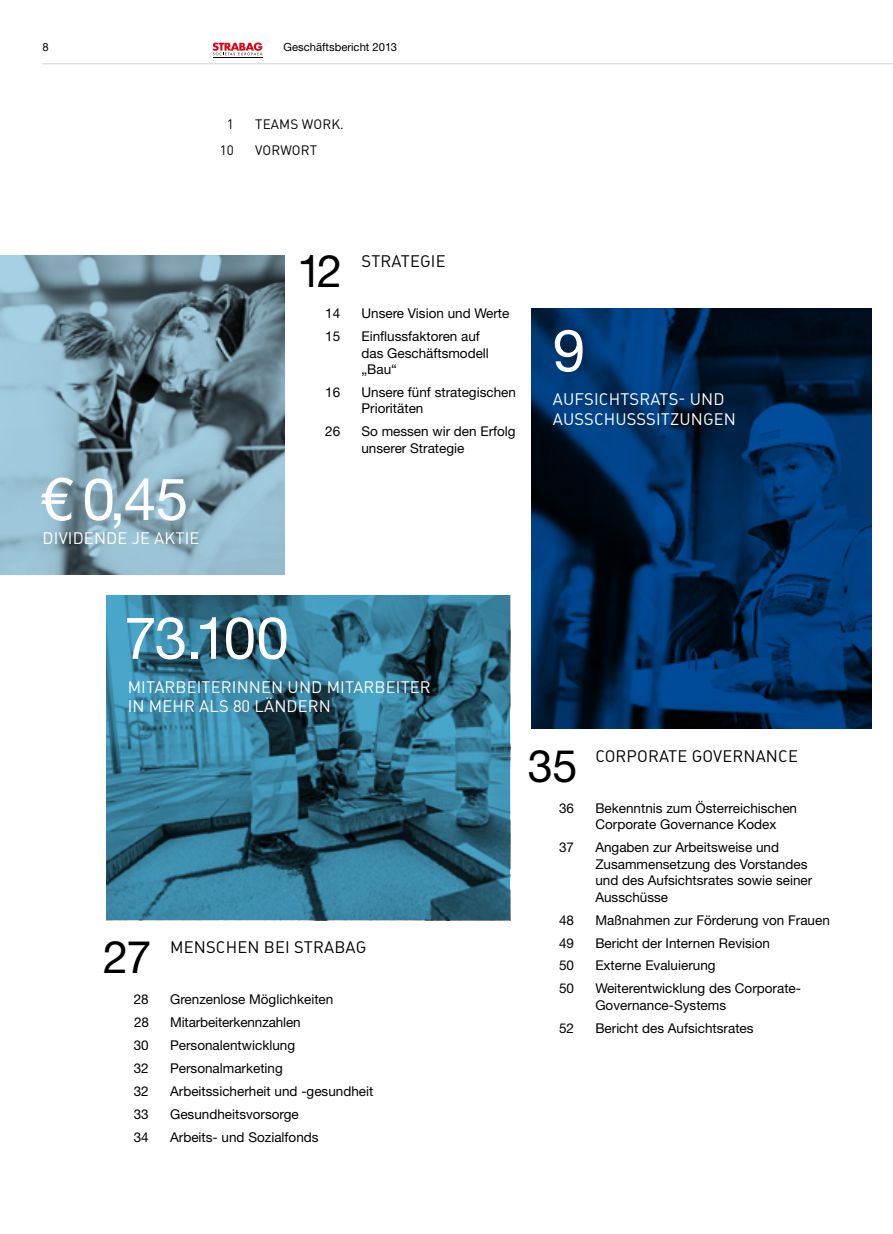
<style>
.page{position:relative;width:893px;height:1234px;background:#fff}
.page>*{position:absolute;margin:0;border:0;box-sizing:border-box;transform-origin:0 0}
.t1{font:58.5px "Helvetica Neue LT Pro";letter-spacing:-.02em;color:#fff}
.t2{font:45px "Helvetica Neue LT Pro";color:#000}
.t3{font:16.5px "DIN Pro";letter-spacing:.01em;color:#fff}
.t4{font:16.5px "DIN Pro";letter-spacing:.01em;color:#000}
.t5{font:13.5px/16.5px "Helvetica Neue LT Pro";color:#000}
.t6{font:13.5px "DIN Pro";color:#000}
.t7{font:11.25px "Helvetica Neue LT Pro";color:#000}
</style>
<div class="page">
<img style="left:0;top:255px;width:285px;height:319px">
<img style="left:106px;top:595px;width:404px;height:324px">
<img style="left:531px;top:308px;width:341px;height:420px">
<hr style="left:43px;top:63px;width:850px;height:1px;background:#c8d3d9">
<svg style="left:213px;top:43px;width:49px;height:12px"></svg>
<hr style="left:213px;top:57px;width:49px;height:1px;background:#000">
<p class="t7" style="left:43px;top:40px;width:8px">8</p>
<p class="t7" style="left:284px;top:40px;width:115px">Geschäftsbericht 2013</p>
<p class="t6" style="left:227px;top:115px;width:9px">1</p>
<p class="t6" style="left:255px;top:115px;width:17px">TEAMS</p>
<p class="t6" style="left:302px;top:115px;width:11px">WORK</p>
<p class="t6" style="left:340px;top:115px;width:5px">.</p>
<p class="t6" style="left:220px;top:141px;width:16px">10</p>
<p class="t6" style="left:255px;top:141px;width:18px">VORWORT</p>
<h1 class="t1" style="left:40px;top:463px;width:150px">€ 0,45</h1>
<p class="t3" style="left:43px;top:526px;width:156px">DIVIDENDE JE AKTIE</p>
<h2 class="t2" style="left:297px;top:243px;width:46px">12</h2>
<p class="t4" style="left:362px;top:250px;width:21px">STRATEG</p>
<p class="t4" style="left:431px;top:250px;width:14px">IE</p>
<p class="t5" style="left:325px;top:305px;width:17px">14</p>
<p class="t5" style="left:361px;top:305px;width:150px">Unsere Vision und Werte</p>
<p class="t5" style="left:325px;top:327px;width:17px">15</p>
<p class="t5" style="left:361px;top:327px;width:129px">Einflussfaktoren auf das Geschäftsmodell „Bau“</p>
<p class="t5" style="left:325px;top:383px;width:17px">16</p>
<p class="t5" style="left:361px;top:383px;width:156px">Unsere fünf strategischen<br>Prioritäten</p>
<p class="t5" style="left:325px;top:423px;width:17px">26</p>
<p class="t5" style="left:361px;top:423px;width:156px">So messen wir den Erfolg unserer Strategie</p>
<h1 class="t1" style="left:553px;top:314px;width:34px">9</h1>
<p class="t3" style="left:553px;top:388px;width:21px">AUFS</p>
<p class="t3" style="left:594px;top:388px;width:26px">ICHTSRATS</p>
<p class="t3" style="left:679px;top:388px;width:45px">- UND</p>
<p class="t3" style="left:553px;top:407px;width:11px">AUSS</p>
<p class="t3" style="left:594px;top:407px;width:21px">CHUSSS</p>
<p class="t3" style="left:656px;top:407px;width:16px">ITZU</p>
<p class="t3" style="left:691px;top:407px;width:47px">NGEN</p>
<h1 class="t1" style="left:124px;top:601px;width:166px">73.100</h1>
<p class="t3" style="left:128px;top:675px;width:30px">MITARBE</p>
<p class="t3" style="left:197px;top:675px;width:16px">ITER</p>
<p class="t3" style="left:232px;top:675px;width:125px">INNEN UND MITARBE</p>
<p class="t3" style="left:396px;top:675px;width:16px">ITER</p>
<p class="t3" style="left:128px;top:694px;width:34px">IN MEHR</p>
<p class="t3" style="left:199px;top:694px;width:99px">ALS 80 LÄNDER</p>
<p class="t3" style="left:319px;top:694px;width:14px">N</p>
<h2 class="t2" style="left:103px;top:929px;width:50px">27</h2>
<p class="t4" style="left:170px;top:935px;width:135px">MENSCHEN BEI STRABAG</p>
<p class="t5" style="left:134px;top:990px;width:17px">28</p>
<p class="t5" style="left:170px;top:990px;width:165px">Grenzenlose Möglichkeiten</p>
<p class="t5" style="left:134px;top:1013px;width:16px">28</p>
<p class="t5" style="left:170px;top:1013px;width:132px">Mitarbeiterkennzahlen</p>
<p class="t5" style="left:134px;top:1036px;width:17px">30</p>
<p class="t5" style="left:170px;top:1036px;width:126px">Personalentwicklung</p>
<p class="t5" style="left:134px;top:1059px;width:17px">32</p>
<p class="t5" style="left:170px;top:1059px;width:114px">Personalmarketing</p>
<p class="t5" style="left:134px;top:1082px;width:17px">32</p>
<p class="t5" style="left:170px;top:1082px;width:205px">Arbeitssicherheit und -gesundheit</p>
<p class="t5" style="left:134px;top:1105px;width:17px">33</p>
<p class="t5" style="left:170px;top:1105px;width:130px">Gesundheitsvorsorge</p>
<p class="t5" style="left:134px;top:1127px;width:17px">34</p>
<p class="t5" style="left:170px;top:1127px;width:150px">Arbeits- und Sozialfonds</p>
<h2 class="t2" style="left:528px;top:737px;width:51px">35</h2>
<p class="t4" style="left:595px;top:744px;width:11px">CORPORATE</p>
<p class="t4" style="left:692px;top:744px;width:22px">GOVER</p>
<p class="t4" style="left:743px;top:744px;width:53px">NANCE</p>
<p class="t5" style="left:559px;top:799px;width:17px">36</p>
<p class="t5" style="left:595px;top:799px;width:203px">Bekenntnis zum Österreichischen<br>Corporate Governance Kodex</p>
<p class="t5" style="left:559px;top:838px;width:17px">37</p>
<p class="t5" style="left:595px;top:838px;width:219px">Angaben zur Arbeitsweise und<br>Zusammensetzung des Vorstandes und des Aufsichtsrates sowie seiner<br>Ausschüsse</p>
<p class="t5" style="left:559px;top:911px;width:17px">48</p>
<p class="t5" style="left:595px;top:911px;width:236px">Maßnahmen zur Förderung von Frauen</p>
<p class="t5" style="left:559px;top:933px;width:17px">49</p>
<p class="t5" style="left:595px;top:933px;width:176px">Bericht der Internen Revision</p>
<p class="t5" style="left:559px;top:956px;width:17px">50</p>
<p class="t5" style="left:595px;top:956px;width:122px">Externe Evaluierung</p>
<p class="t5" style="left:559px;top:979px;width:17px">50</p>
<p class="t5" style="left:595px;top:979px;width:207px">Weiterentwicklung des Corporate-<br>Governance-Systems</p>
<p class="t5" style="left:559px;top:1019px;width:17px">52</p>
<p class="t5" style="left:595px;top:1019px;width:160px">Bericht des Aufsichtsrates</p>
</div>
